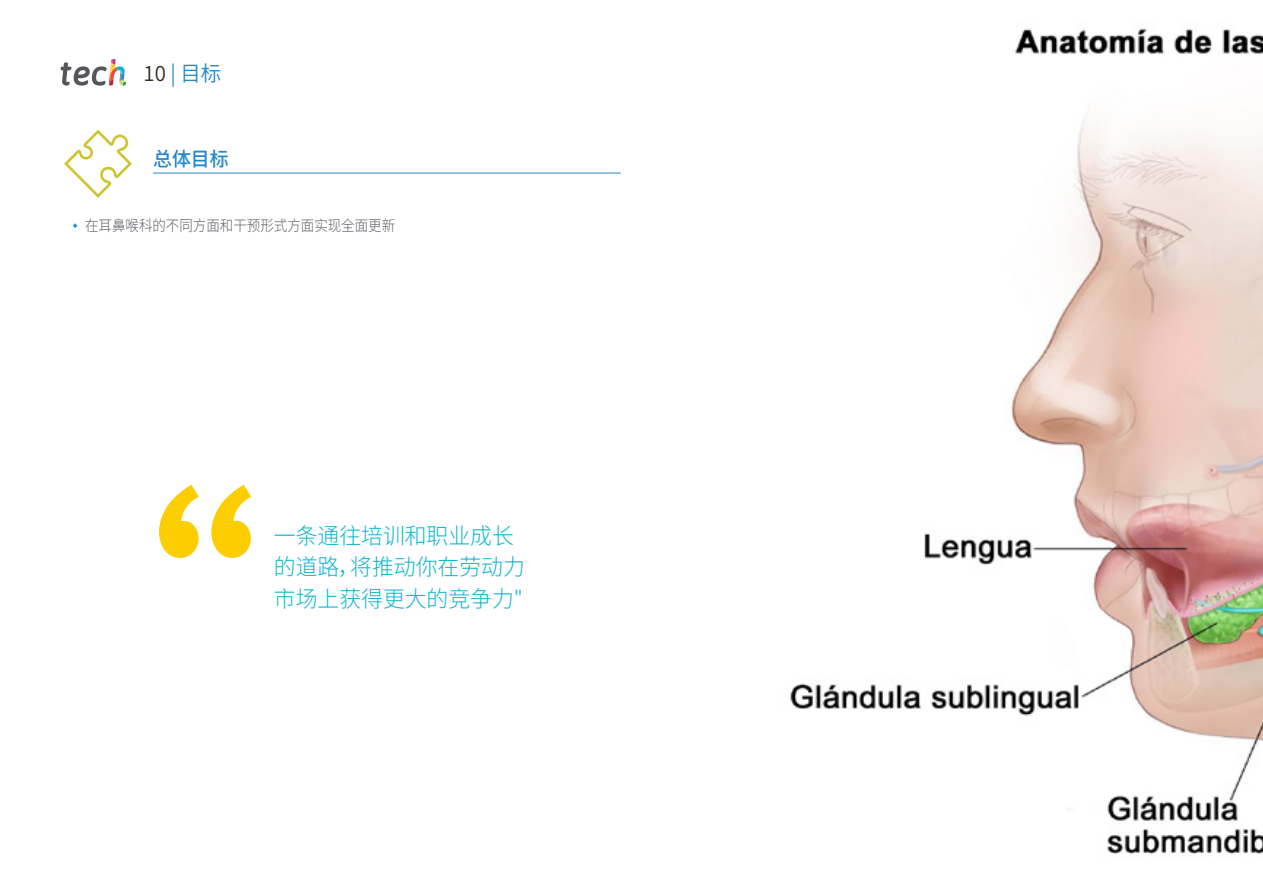
<style>
.page{position:relative;width:1263px;height:893px;background:#fff}
.page>*{position:absolute;margin:0;border:0;box-sizing:border-box;transform-origin:0 0}
.t1{font:300 22.5px/31.5px "Source Han Sans CN";color:#0fb6cf}
.t2{font:21px "Source Han Sans CN";color:#2488c9}
.t3{font:500 19.5px "Source Han Sans CN";color:#2488c9}
.t4{font:300 15px "Source Han Sans CN";color:#61646a;scale:.9 1}
.s1{color:#312e20}
</style>
<div class="page">
<hr style="left:153px;top:173px;width:468px;height:1px;background:#2488c9">
<svg style="left:64px;top:130px;width:68px;height:68px"></svg>
<svg style="left:159px;top:485px;width:92px;height:73px"></svg>
<svg style="left:61px;top:59px;width:65px;height:27px"></svg>
<img style="left:790px;top:28px;width:473px;height:827px">
<p class="t2" style="left:144px;top:61px;width:79px"><span class="s1">10</span> | 目标</p>
<p class="t3" style="left:153px;top:147px;width:77px">总体目标</p>
<p class="t4" style="left:85px;top:217px;width:346px">在耳鼻喉科的不同方面和干预形式方面实现全面更新</p>
<p class="t1" style="left:274px;top:520px;width:252px">一条通往培训和职业成长的道路，将推动你在劳动力市场上获得更大的竞争力"</p>
</div>
